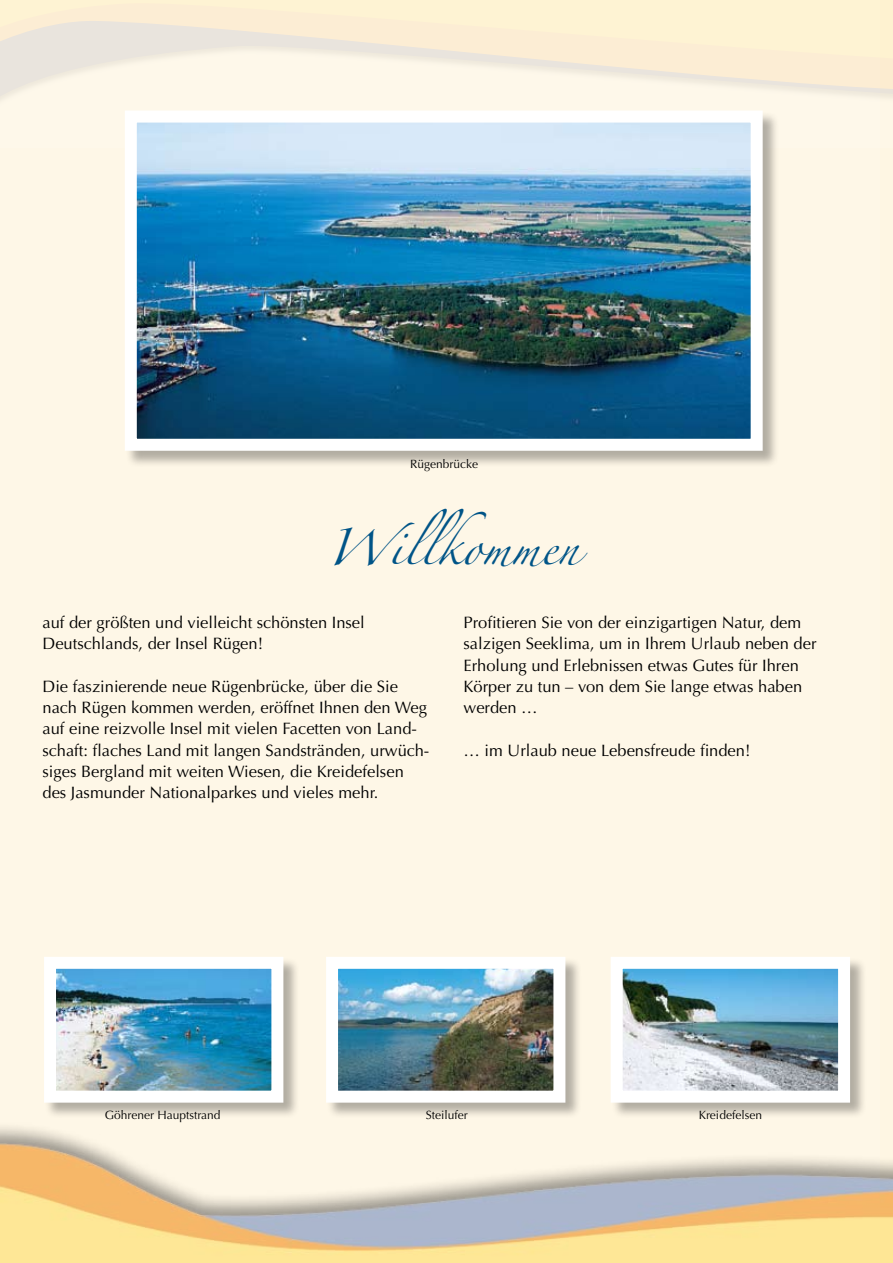
<style>
.page{position:relative;width:893px;height:1263px;background:#fef6e2}
.page>*{position:absolute;margin:0;border:0;box-sizing:border-box;transform-origin:0 0}
.t1{font:33px "Zapfino";color:#005487}
.t2{font:16.5px/21.3px "Optima";color:#000}
.t3{font:12px "Optima";color:#000}
</style>
<div class="page">
<div style="left:44px;top:957px;width:256px;height:162px;background:#000;opacity:.3"></div>
<img style="left:57px;top:970px;width:213px;height:120px">
<div style="left:44px;top:957px;width:239px;height:146px;border:12px solid #fff"></div>
<div style="left:326px;top:957px;width:256px;height:162px;background:#000;opacity:.3"></div>
<img style="left:339px;top:970px;width:213px;height:120px">
<div style="left:326px;top:957px;width:239px;height:146px;border:12px solid #fff"></div>
<svg style="left:0;top:0;width:893px;height:130px"></svg>
<div style="left:125px;top:111px;width:655px;height:356px;background:#000;opacity:.3"></div>
<img style="left:138px;top:124px;width:612px;height:314px">
<div style="left:125px;top:111px;width:638px;height:340px;border:12px solid #fff"></div>
<div style="left:611px;top:957px;width:256px;height:162px;background:#000;opacity:.3"></div>
<img style="left:624px;top:970px;width:213px;height:120px">
<div style="left:611px;top:957px;width:239px;height:146px;border:12px solid #fff"></div>
<p class="t3" style="left:410px;top:457px;width:69px">Rügenbrücke</p>
<h1 class="t1" style="left:327px;top:534px;width:254px">Willkommen</h1>
<p class="t2" style="left:43px;top:612px;width:324px">auf der größten und vielleicht schönsten Insel<br>Deutschlands, der Insel Rügen!</p>
<p class="t2" style="left:43px;top:676px;width:388px">Die faszinierende neue Rügenbrücke, über die Sie nach Rügen kommen werden, eröffnet Ihnen den Weg auf eine reizvolle Insel mit vielen Facetten von Land&shy;schaft: flaches Land mit langen Sandstränden, urwüch&shy;siges Bergland mit weiten Wiesen, die Kreidefelsen des Jasmunder Nationalparkes und vieles mehr.</p>
<p class="t2" style="left:463px;top:612px;width:355px">Profitieren Sie von der einzigartigen Natur, dem salzigen Seeklima, um in Ihrem Urlaub neben der Erholung und Erlebnissen etwas Gutes für Ihren Körper zu tun – von dem Sie lange etwas haben werden …</p>
<p class="t2" style="left:463px;top:739px;width:289px">… im Urlaub neue Lebensfreude finden!</p>
<p class="t3" style="left:105px;top:1107px;width:117px">Göhrener Hauptstrand</p>
<p class="t3" style="left:426px;top:1107px;width:44px">Steilufer</p>
<p class="t3" style="left:699px;top:1107px;width:65px">Kreidefelsen</p>
</div>
